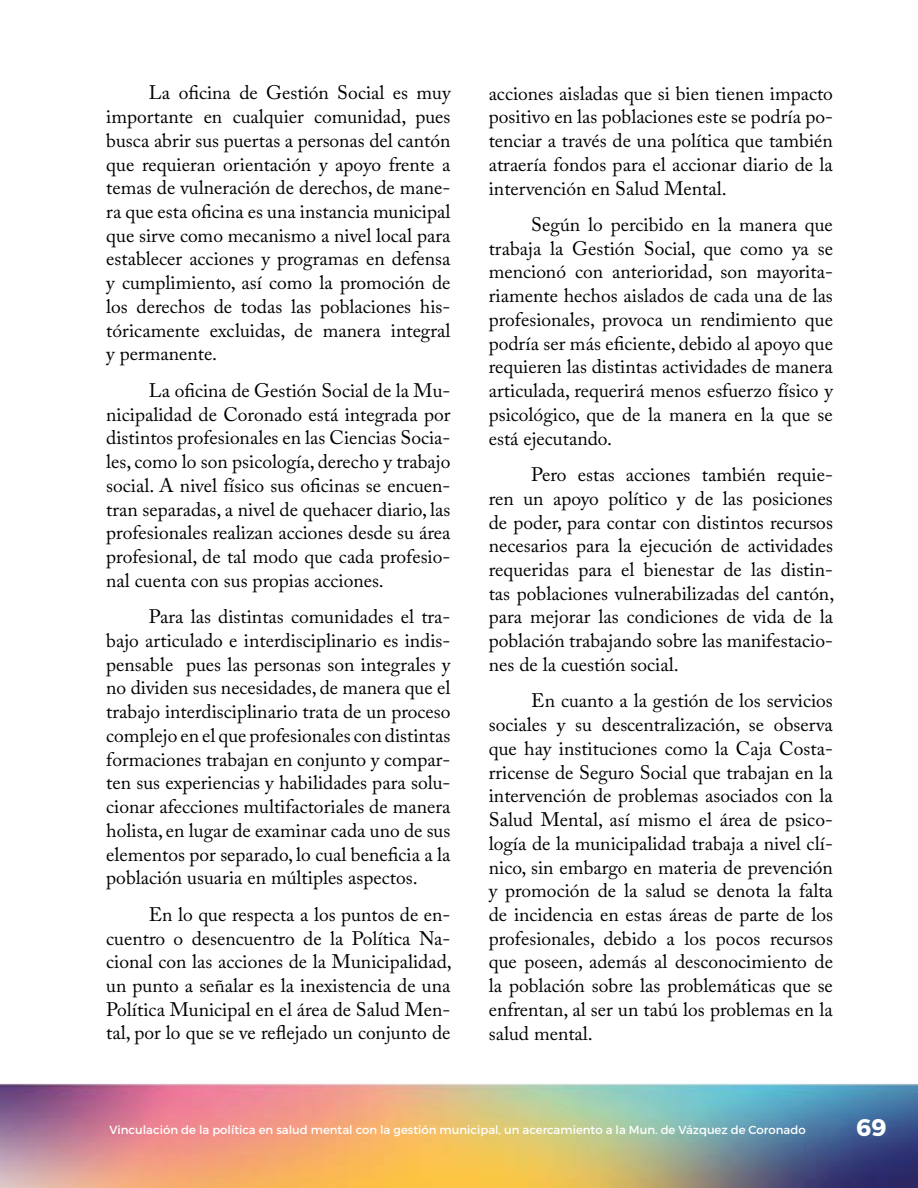
<style>
.page{position:relative;width:918px;height:1188px;background:#fff}
.page>*{position:absolute;margin:0;border:0;box-sizing:border-box;transform-origin:0 0}
.t1{font:24px "Trueno Bd";color:#fff}
.t2{font:19.5px/23.7px "Adobe Caslon Pro";color:#000;text-align:justify}
.t3{font:11.7px "Trueno Rg";color:#fff}
</style>
<div class="page">
<img style="left:0;top:1083px;width:918px;height:105px">
<p class="t2" style="left:106px;top:81px;width:346px;text-indent:43px">La oficina de Gestión Social es muy importante en cualquier comunidad, pues busca abrir sus puertas a personas del cantón que requieran orientación y apoyo frente a temas de vulneración de derechos, de mane&shy;ra que esta oficina es una instancia municipal que sirve como mecanismo a nivel local para establecer acciones y programas en defensa y cumplimiento, así como la promoción de los derechos de todas las poblaciones his&shy;tóricamente excluidas, de manera integral y permanente.</p>
<p class="t2" style="left:106px;top:378px;width:346px;text-indent:43px">La oficina de Gestión Social de la Mu&shy;nicipalidad de Coronado está integrada por distintos profesionales en las Ciencias Socia&shy;les, como lo son psicología, derecho y trabajo social. A nivel físico sus oficinas se encuen&shy;tran separadas, a nivel de quehacer diario, las profesionales realizan acciones desde su área profesional, de tal modo que cada profesio&shy;nal cuenta con sus propias acciones.</p>
<p class="t2" style="left:106px;top:605px;width:346px;text-indent:43px">Para las distintas comunidades el tra&shy;bajo articulado e interdisciplinario es indis&shy;pensable pues las personas son integrales y no dividen sus necesidades, de manera que el trabajo interdisciplinario trata de un proceso complejo en el que profesionales con distintas formaciones trabajan en conjunto y compar&shy;ten sus experiencias y habilidades para solu&shy;cionar afecciones multifactoriales de manera holista, en lugar de examinar cada uno de sus elementos por separado, lo cual beneficia a la población usuaria en múltiples aspectos.</p>
<p class="t2" style="left:106px;top:902px;width:347px;text-indent:43px">En lo que respecta a los puntos de en&shy;cuentro o desencuentro de la Política Na&shy;cional con las acciones de la Municipalidad, un punto a señalar es la inexistencia de una Política Municipal en el área de Salud Men&shy;tal, por lo que se ve reflejado un conjunto de</p>
<p class="t2" style="left:489px;top:81px;width:346px">acciones aisladas que si bien tienen impacto positivo en las poblaciones este se podría po&shy;tenciar a través de una política que también atraería fondos para el accionar diario de la intervención en Salud Mental.</p>
<p class="t2" style="left:489px;top:212px;width:346px;text-indent:43px">Según lo percibido en la manera que trabaja la Gestión Social, que como ya se mencionó con anterioridad, son mayorita&shy;riamente hechos aislados de cada una de las profesionales, provoca un rendimiento que podría ser más eficiente, debido al apoyo que requieren las distintas actividades de manera articulada, requerirá menos esfuerzo físico y psicológico, que de la manera en la que se está ejecutando.</p>
<p class="t2" style="left:489px;top:463px;width:347px;text-indent:43px">Pero estas acciones también requie&shy;ren un apoyo político y de las posiciones de poder, para contar con distintos recursos necesarios para la ejecución de actividades requeridas para el bienestar de las distin&shy;tas poblaciones vulnerabilizadas del cantón, para mejorar las condiciones de vida de la población trabajando sobre las manifestacio&shy;nes de la cuestión social.</p>
<p class="t2" style="left:489px;top:689px;width:346px;text-indent:43px">En cuanto a la gestión de los servicios sociales y su descentralización, se observa que hay instituciones como la Caja Costa&shy;rricense de Seguro Social que trabajan en la intervención de problemas asociados con la Salud Mental, así mismo el área de psico&shy;logía de la municipalidad trabaja a nivel clí&shy;nico, sin embargo en materia de prevención y promoción de la salud se denota la falta de incidencia en estas áreas de parte de los profesionales, debido a los pocos recursos que poseen, además al desconocimiento de la población sobre las problemáticas que se enfrentan, al ser un tabú los problemas en la salud mental.</p>
<p class="t3" style="left:110px;top:1123px;width:698px">Vinculación de la política en salud mental con la gestión municipal, un acercamiento a la Mun. de Vázquez de Coronado</p>
<p class="t1" style="left:856px;top:1113px;width:32px">69</p>
</div>
